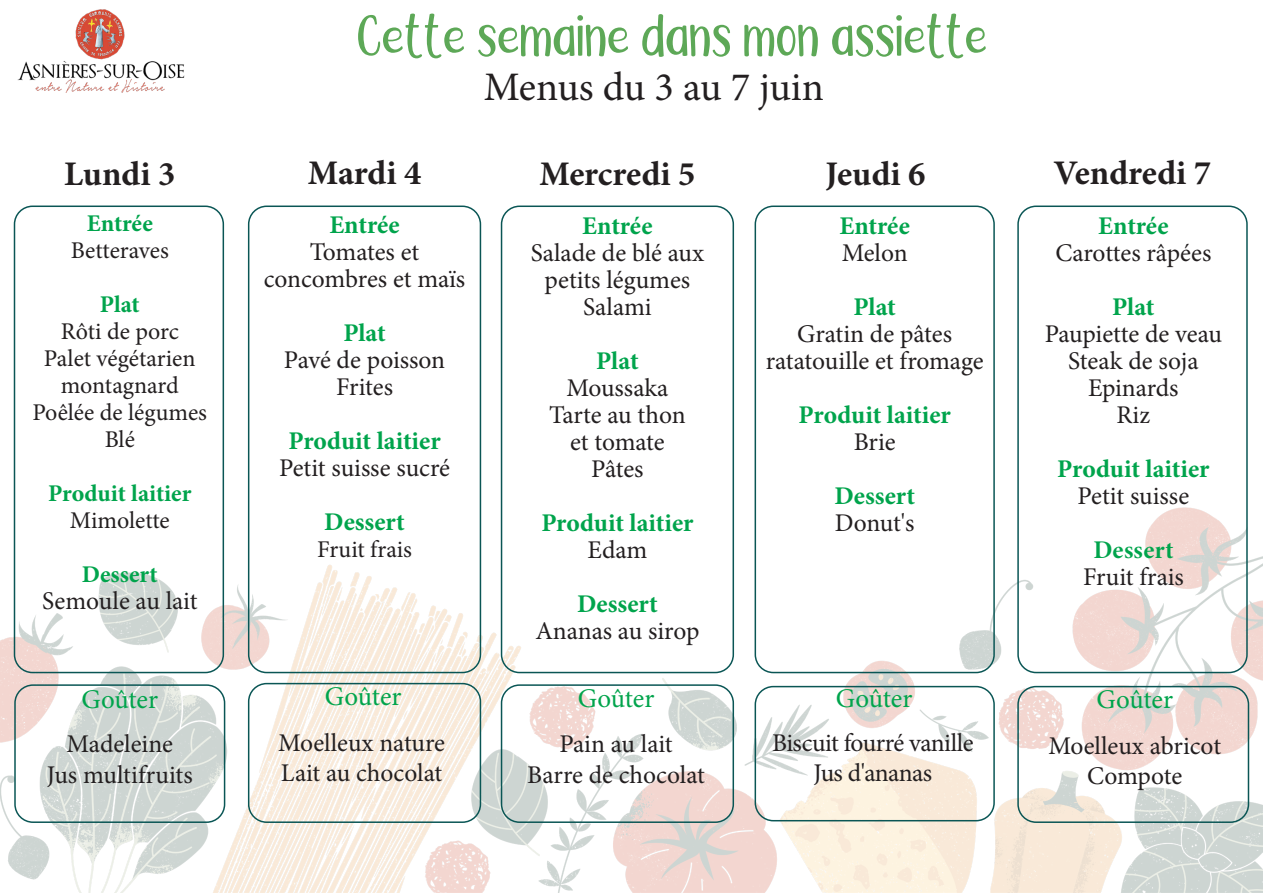
<style>
.page{position:relative;width:1263px;height:893px;background:#fff}
.page>*{position:absolute;margin:0;border:0;box-sizing:border-box;transform-origin:0 0}
.t1{font:57px "Ciscopic";color:#5da857}
.t2{font:40.5px "Minion Pro";letter-spacing:-.01em;color:#231f20}
.t3{font:700 34.5px "Minion Pro";color:#231f20}
.t4{font:27px "Minion Pro";letter-spacing:-.005em;color:#00a44c}
.t5{font:25.5px/27px "Minion Pro";letter-spacing:-.005em;color:#231f20;text-align:center}
.t6{font:700 25.5px "Minion Pro";letter-spacing:-.005em;color:#00a44c}
.t7{font:25.5px/30.6px "Minion Pro";letter-spacing:-.025em;color:#231f20;text-align:center}
.t8{font:25.5px "Minion Variable Concept";letter-spacing:.01em;color:#00a44c}
.t9{font:24px/27px "Minion Pro";color:#231f20;text-align:center}
.t10{font:700 24px "Minion Pro";letter-spacing:-.005em;color:#00a44c}
</style>
<div class="page">
<img style="left:0;top:319px;width:1263px;height:574px">
<div style="left:14px;top:206px;width:210px;height:467px;border:2px solid #0a5655;border-radius:18px"></div>
<div style="left:248px;top:206px;width:233px;height:467px;border:2px solid #0a5655;border-radius:18px"></div>
<div style="left:501px;top:206px;width:233px;height:467px;border:2px solid #0a5655;border-radius:18px"></div>
<div style="left:754px;top:206px;width:241px;height:467px;border:2px solid #0a5655;border-radius:18px"></div>
<div style="left:1017px;top:206px;width:231px;height:467px;border:2px solid #0a5655;border-radius:18px"></div>
<img style="left:17px;top:9px;width:168px;height:84px">
<div style="left:14px;top:684px;width:211px;height:139px;border:2px solid #0a5655;border-radius:18px"></div>
<div style="left:248px;top:683px;width:233px;height:140px;border:2px solid #0a5655;border-radius:18px"></div>
<div style="left:501px;top:684px;width:233px;height:139px;border:2px solid #0a5655;border-radius:18px"></div>
<div style="left:754px;top:686px;width:241px;height:135px;border:2px solid #0a5655;border-radius:18px"></div>
<div style="left:1017px;top:686px;width:232px;height:137px;border:2px solid #0a5655;border-radius:18px"></div>
<p class="t1" style="left:357px;top:9px;width:632px">Cette semaine dans mon assiette</p>
<p class="t2" style="left:484px;top:60px;width:342px">Menus du 3 au 7 juin</p>
<p class="t3" style="left:64px;top:150px;width:113px">Lundi 3</p>
<p class="t3" style="left:308px;top:148px;width:115px">Mardi 4</p>
<p class="t3" style="left:539px;top:150px;width:158px">Mercredi 5</p>
<p class="t3" style="left:825px;top:150px;width:102px">Jeudi 6</p>
<p class="t3" style="left:1053px;top:148px;width:159px">Vendredi 7</p>
<p class="t10" style="left:87px;top:206px;width:68px">Entrée</p>
<p class="t9" style="left:71px;top:236px;width:100px">Betteraves</p>
<p class="t10" style="left:100px;top:287px;width:41px">Plat</p>
<p class="t9" style="left:33px;top:317px;width:176px">Rôti de porc<br>Palet végétarien montagnard<br>Poêlée de légumes<br>Blé</p>
<p class="t10" style="left:48px;top:476px;width:145px">Produit laitier</p>
<p class="t9" style="left:70px;top:506px;width:102px">Mimolette</p>
<p class="t10" style="left:82px;top:557px;width:77px">Dessert</p>
<p class="t5" style="left:42px;top:587px;width:157px">Semoule au lait</p>
<p class="t4" style="left:81px;top:681px;width:78px">Goûter</p>
<p class="t5" style="left:47px;top:729px;width:147px;line-height:30.6px">Madeleine<br>Jus multifruits</p>
<p class="t6" style="left:329px;top:206px;width:72px">Entrée</p>
<p class="t5" style="left:264px;top:238px;width:203px">Tomates et concombres et maïs</p>
<p class="t6" style="left:343px;top:314px;width:44px">Plat</p>
<p class="t5" style="left:284px;top:346px;width:163px">Pavé de poisson<br>Frites</p>
<p class="t6" style="left:288px;top:422px;width:154px">Produit laitier</p>
<p class="t5" style="left:279px;top:454px;width:172px">Petit suisse sucré</p>
<p class="t6" style="left:324px;top:503px;width:82px">Dessert</p>
<p class="t9" style="left:317px;top:536px;width:96px">Fruit frais</p>
<p class="t4" style="left:325px;top:679px;width:78px">Goûter</p>
<p class="t5" style="left:278px;top:727px;width:168px;line-height:30.6px;text-align:left">Moelleux nature<br>Lait au chocolat</p>
<p class="t6" style="left:582px;top:208px;width:72px">Entrée</p>
<p class="t5" style="left:531px;top:239px;width:175px">Salade de blé aux</p>
<p class="t5" style="left:545px;top:266px;width:147px">petits légumes</p>
<p class="t5" style="left:583px;top:293px;width:70px">Salami</p>
<p class="t6" style="left:596px;top:343px;width:44px">Plat</p>
<p class="t5" style="left:549px;top:374px;width:138px">Moussaka<br>Tarte au thon</p>
<p class="t5" style="left:570px;top:428px;width:96px">et tomate</p>
<p class="t5" style="left:591px;top:455px;width:54px">Pâtes</p>
<p class="t6" style="left:541px;top:505px;width:154px">Produit laitier</p>
<p class="t5" style="left:587px;top:536px;width:62px">Edam</p>
<p class="t6" style="left:577px;top:586px;width:82px">Dessert</p>
<p class="t5" style="left:535px;top:617px;width:165px">Ananas au sirop</p>
<p class="t6" style="left:839px;top:208px;width:72px">Entrée</p>
<p class="t5" style="left:842px;top:239px;width:67px">Melon</p>
<p class="t6" style="left:853px;top:289px;width:44px">Plat</p>
<p class="t5" style="left:797px;top:320px;width:156px">Gratin de pâtes</p>
<p class="t5" style="left:766px;top:347px;width:219px">ratatouille et fromage</p>
<p class="t6" style="left:799px;top:397px;width:154px">Produit laitier</p>
<p class="t5" style="left:854px;top:428px;width:44px">Brie</p>
<p class="t6" style="left:834px;top:478px;width:82px">Dessert</p>
<p class="t5" style="left:835px;top:509px;width:81px">Donut's</p>
<p class="t6" style="left:1098px;top:208px;width:72px">Entrée</p>
<p class="t5" style="left:1055px;top:239px;width:158px">Carottes râpées</p>
<p class="t6" style="left:1112px;top:289px;width:44px">Plat</p>
<p class="t5" style="left:1045px;top:320px;width:179px">Paupiette de veau<br>Steak de soja<br>Epinards<br>Riz</p>
<p class="t6" style="left:1057px;top:451px;width:154px">Produit laitier</p>
<p class="t5" style="left:1077px;top:482px;width:113px">Petit suisse</p>
<p class="t8" style="left:1093px;top:532px;width:82px">Dessert</p>
<p class="t5" style="left:1083px;top:563px;width:102px">Fruit frais</p>
<p class="t4" style="left:578px;top:680px;width:78px">Goûter</p>
<p class="t5" style="left:527px;top:729px;width:179px;line-height:30.6px">Pain au lait<br>Barre de chocolat</p>
<p class="t7" style="left:772px;top:727px;width:203px">Biscuit fourré vanille<br>Jus d'ananas</p>
<p class="t5" style="left:1048px;top:730px;width:174px;line-height:30.6px">Moelleux abricot<br>Compote</p>
<p class="t4" style="left:836px;top:680px;width:78px">Goûter</p>
<p class="t4" style="left:1096px;top:681px;width:78px">Goûter</p>
</div>
